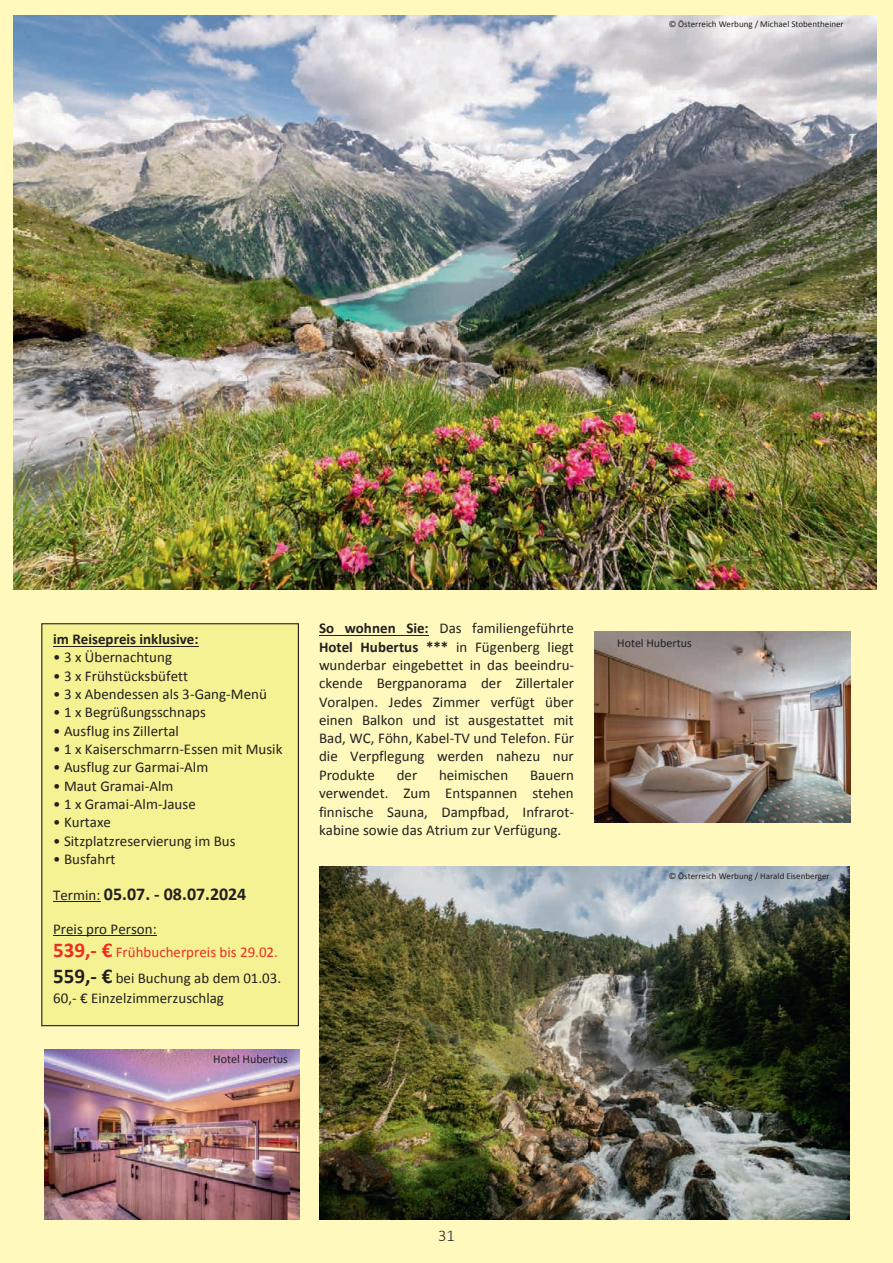
<style>
.page{position:relative;width:893px;height:1263px;background:#fff9bd}
.page>*{position:absolute;margin:0;border:0;box-sizing:border-box;transform-origin:0 0}
.t1{font:700 18px "Calibri";color:#231f20}
.t2{font:300 16.5px "Calibri";color:#231f20}
.t3{font:15px/18.3px "Calibri";color:#231f20;text-align:justify}
.t4{font:15px/24px "Calibri";color:#ee2d23}
.t5{font:700 15px "Calibri";color:#231f20}
.t6{font:12px "Calibri";letter-spacing:-.005em;color:#231f20}
.t7{font:9px "Calibri";color:#231f20}
.s1{font-weight:400;font-size:15px}
.s2{color:#231f20}
.s3{font-weight:700;font-size:21px}
.s4{font-weight:700}
</style>
<div class="page">
<img style="left:13px;top:15px;width:864px;height:575px">
<img style="left:44px;top:1049px;width:255px;height:170px">
<img style="left:595px;top:632px;width:255px;height:191px">
<img style="left:319px;top:867px;width:531px;height:353px">
<hr style="left:319px;top:635px;width:110px;height:1px;background:#231f20">
<div style="left:42px;top:624px;width:256px;height:402px;background:#f5f293"></div>
<div style="left:41px;top:623px;width:258px;height:403px;border:1px solid #231f20"></div>
<hr style="left:53px;top:646px;width:146px;height:1px;background:#231f20">
<hr style="left:53px;top:901px;width:47px;height:1px;background:#231f20">
<hr style="left:53px;top:935px;width:104px;height:1px;background:#231f20">
<p class="t7" style="left:669px;top:18px;width:177px">© Österreich Werbung / Michael Stobentheiner</p>
<p class="t5" style="left:53px;top:629px;width:147px">im Reisepreis inklusive:</p>
<p class="t3" style="left:53px;top:648px;width:120px">• 3 x Übernachtung</p>
<p class="t3" style="left:53px;top:667px;width:136px">• 3 x Frühstücksbüfett</p>
<p class="t3" style="left:53px;top:685px;width:215px">• 3 x Abendessen als 3-Gang-Menü</p>
<p class="t3" style="left:53px;top:703px;width:154px">• 1 x Begrüßungsschnaps</p>
<p class="t3" style="left:53px;top:721px;width:127px">• Ausflug ins Zillertal</p>
<p class="t3" style="left:53px;top:740px;width:231px">• 1 x Kaiserschmarrn-Essen mit Musik</p>
<p class="t3" style="left:53px;top:758px;width:157px">• Ausflug zur Garmai-Alm</p>
<p class="t3" style="left:53px;top:776px;width:122px">• Maut Gramai-Alm</p>
<p class="t3" style="left:53px;top:795px;width:144px">• 1 x Gramai-Alm-Jause</p>
<p class="t3" style="left:53px;top:813px;width:59px">• Kurtaxe</p>
<p class="t3" style="left:53px;top:831px;width:184px">• Sitzplatzreservierung im Bus</p>
<p class="t3" style="left:53px;top:850px;width:64px">• Busfahrt</p>
<p class="t1" style="left:53px;top:882px;width:195px"><span class="s1">Termin:</span> 05.07. - 08.07.2024</p>
<p class="t4" style="left:53px;top:917px;width:226px"><span class="s2">Preis pro Person:<br></span><span class="s3">539,- €</span> Frühbucherpreis bis 29.02.</p>
<p class="t3" style="left:53px;top:968px;width:229px;line-height:19.8px"><span class="s3">559,- €</span> bei Buchung ab dem 01.03.<br>60,- € Einzelzimmerzuschlag</p>
<p class="t6" style="left:213px;top:1051px;width:76px">Hotel Hubertus</p>
<p class="t3" style="left:319px;top:619px;width:257px"><span class="s4">So wohnen Sie:</span> Das familiengeführte <span class="s4">Hotel Hubertus ***</span> in Fügenberg liegt wunderbar eingebettet in das beeindru&shy;ckende Bergpanorama der Zillertaler Voralpen. Jedes Zimmer verfügt über einen Balkon und ist ausgestattet mit Bad, WC, Föhn, Kabel-TV und Telefon. Für die Verpflegung werden nahezu nur Produkte</p>
<p class="t3" style="left:397px;top:766px;width:22px">der</p>
<p class="t3" style="left:439px;top:766px;width:71px">heimischen</p>
<p class="t3" style="left:319px;top:766px;width:257px;text-indent:211px">Bauern verwendet. Zum Entspannen stehen finnische Sauna, Dampfbad, Infrarot&shy;kabine sowie das Atrium zur Verfügung.</p>
<p class="t6" style="left:617px;top:635px;width:76px">Hotel Hubertus</p>
<p class="t7" style="left:669px;top:870px;width:163px">© Österreich Werbung / Harald Eisenberger</p>
<p class="t2" style="left:438px;top:1225px;width:18px">31</p>
<p class="t3" style="left:439px;top:1227px;width:17px">31</p>
</div>
